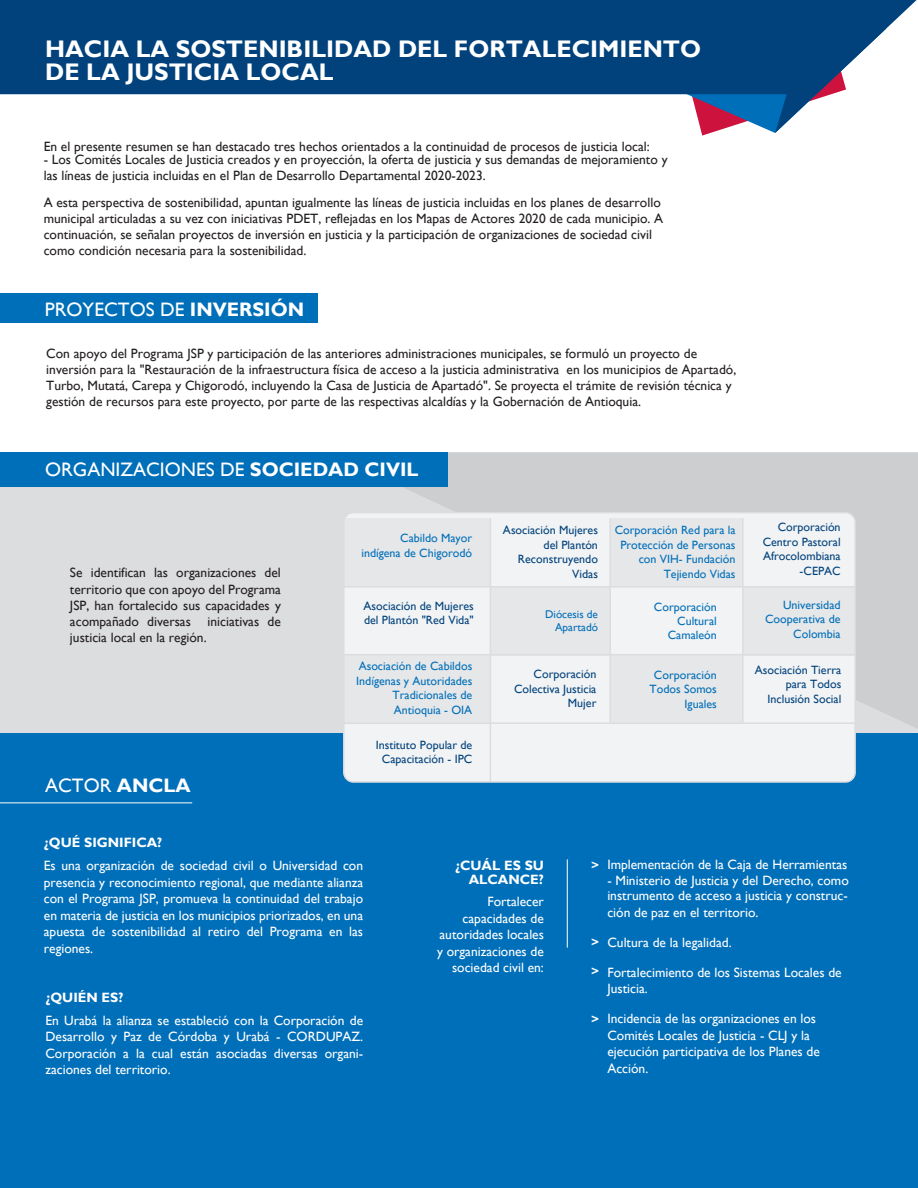
<style>
.page{position:relative;width:918px;height:1188px;background:#fff}
.page>*{position:absolute;margin:0;border:0;box-sizing:border-box;transform-origin:0 0}
.t1{font:700 24px/22.8px "Gill Sans";color:#fff}
.t2{font:19.5px "Gill Sans";color:#fff}
.t3{font:13.5px/16.2px "Gill Sans";color:#231f20}
.t4{font:13.5px/16.5px "Gill Sans";color:#fff}
.t5{font:700 13.5px/13.2px "Gill Sans";color:#fff;text-align:right}
.t6{font:12px/14.4px "Gill Sans";color:#006fb9;text-align:right}
.t7{font:12px/14.4px "Gill Sans";color:#01427c;text-align:right}
.t8{font:700 12px "Gill Sans";color:#fff}
.t9{font:11.25px/13.5px "Gill Sans";color:#006fb9;text-align:right}
.s1{font-weight:700}
</style>
<div class="page">
<svg style="left:537px;top:94px;width:295px;height:42px"></svg>
<div style="left:0;top:0;width:917px;height:94px;background:#01427c"></div>
<div style="left:0;top:452px;width:918px;height:455px;background:#dcdddf"></div>
<div style="left:0;top:734px;width:917px;height:454px;background:#006fb9"></div>
<div style="left:0;top:293px;width:318px;height:30px;background:#006fb9"></div>
<div style="left:404px;top:453px;width:514px;height:276px;background:#cdced0"></div>
<div style="left:0;top:452px;width:448px;height:35px;background:#006fb9"></div>
<hr style="left:0;top:802px;width:192px;height:1px;background:#fff">
<hr style="left:567px;top:859px;width:1px;height:89px;background:#fff">
<div style="left:344px;top:513px;width:511px;height:269px;background:#f2f3f4;border-radius:10px"></div>
<div style="left:344px;top:518px;width:146px;height:69px;background:#e6e7e9"></div>
<div style="left:344px;top:655px;width:146px;height:68px;background:#e6e7e9"></div>
<div style="left:610px;top:518px;width:133px;height:69px;background:#e6e7e9"></div>
<div style="left:490px;top:587px;width:121px;height:68px;background:#e6e7e9"></div>
<div style="left:743px;top:587px;width:112px;height:68px;background:#e6e7e9"></div>
<div style="left:610px;top:655px;width:133px;height:68px;background:#e6e7e9"></div>
<hr style="left:490px;top:518px;width:1px;height:264px;background:#dcdddf">
<hr style="left:344px;top:586px;width:511px;height:2px;background:#dcdddf">
<hr style="left:344px;top:654px;width:511px;height:1px;background:#dcdddf">
<hr style="left:344px;top:722px;width:511px;height:2px;background:#dcdddf">
<hr style="left:609px;top:518px;width:2px;height:204px;background:#dcdddf">
<hr style="left:742px;top:518px;width:2px;height:204px;background:#dcdddf">
<div style="left:343px;top:512px;width:513px;height:271px;border:2px solid #dcdddf;border-radius:10px"></div>
<h1 class="t1" style="left:45px;top:38px;width:658px">HACIA LA SOSTENIBILIDAD DEL FORTALECIMIENTO<br>DE LA JUSTICIA LOCAL</h1>
<p class="t3" style="left:44px;top:139px;width:608px">En el presente resumen se han destacado tres hechos orientados a la continuidad de procesos de justicia local:</p>
<p class="t3" style="left:44px;top:152px;width:625px">- Los Comités Locales de Justicia creados y en proyección, la oferta de justicia y sus demandas de mejoramiento y las líneas de justicia incluidas en el Plan de Desarrollo Departamental 2020-2023.</p>
<p class="t3" style="left:44px;top:194px;width:621px">A esta perspectiva de sostenibilidad, apuntan igualmente las líneas de justicia incluidas en los planes de desarrollo municipal articuladas a su vez con iniciativas PDET, reflejadas en los Mapas de Actores 2020 de cada municipio. A continuación, se señalan proyectos de inversión en justicia y la participación de organizaciones de sociedad civil como condición necesaria para la sostenibilidad.</p>
<h2 class="t2" style="left:45px;top:298px;width:261px">PROYECTOS DE <span class="s1">INVERSIÓN</span></h2>
<p class="t3" style="left:46px;top:345px;width:691px">Con apoyo del Programa JSP y participación de las anteriores administraciones municipales, se formuló un proyecto de inversión para la "Restauración de la infraestructura física de acceso a la justicia administrativa en los municipios de Apartadó, Turbo, Mutatá, Carepa y Chigorodó, incluyendo la Casa de Justicia de Apartadó". Se proyecta el trámite de revisión técnica y gestión de recursos para este proyecto, por parte de las respectivas alcaldías y la Gobernación de Antioquia.</p>
<h2 class="t2" style="left:45px;top:458px;width:375px">ORGANIZACIONES DE <span class="s1">SOCIEDAD CIVIL</span></h2>
<p class="t3" style="left:70px;top:565px;width:212px;text-align:justify">Se identifican las organizaciones del territorio que con apoyo del Programa JSP, han fortalecido sus capacidades y acompañado diversas iniciativas de justicia local en la región.</p>
<h2 class="t2" style="left:45px;top:774px;width:147px">ACTOR <span class="s1">ANCLA</span></h2>
<p class="t5" style="left:44px;top:836px;width:120px">¿QUÉ SIGNIFICA?</p>
<p class="t6" style="left:361px;top:531px;width:112px">Cabildo Mayor indígena de Chigorodó</p>
<p class="t7" style="left:364px;top:599px;width:112px;text-align:left">Asociación de Mujeres del Plantón "Red Vida"</p>
<p class="t6" style="left:356px;top:659px;width:118px">Asociación de Cabildos<br>Indígenas y Autoridades<br>Tradicionales de<br>Antioquia - OIA</p>
<p class="t7" style="left:376px;top:738px;width:98px;text-align:center">Instituto Popular de<br>Capacitación - IPC</p>
<p class="t7" style="left:503px;top:523px;width:96px">Asociación Mujeres del Plantón<br>Reconstruyendo<br>Vidas</p>
<p class="t9" style="left:545px;top:608px;width:54px">Diócesis de<br>Apartadó</p>
<p class="t7" style="left:514px;top:667px;width:84px">Corporación<br>Colectiva Justicia<br>Mujer</p>
<p class="t6" style="left:615px;top:523px;width:122px">Corporación Red para la<br>Protección de Personas con VIH- Fundación<br>Tejiendo Vidas</p>
<p class="t6" style="left:654px;top:600px;width:64px">Corporación<br>Cultural<br>Camaleón</p>
<p class="t6" style="left:650px;top:668px;width:69px">Corporación<br>Todos Somos<br>Iguales</p>
<p class="t7" style="left:763px;top:520px;width:79px">Corporación<br>Centro Pastoral<br>Afrocolombiana -CEPAC</p>
<p class="t6" style="left:765px;top:598px;width:77px">Universidad<br>Cooperativa de<br>Colombia</p>
<p class="t7" style="left:755px;top:663px;width:88px">Asociación Tierra para Todos<br>Inclusión Social</p>
<p class="t4" style="left:44px;top:858px;width:321px;text-align:justify">Es una organización de sociedad civil o Universidad con presencia y reconocimiento regional, que mediante alianza con el Programa JSP, promueva la continuidad del trabajo en materia de justicia en los municipios priorizados, en una apuesta de sostenibilidad al retiro del Programa en las regiones.</p>
<p class="t5" style="left:45px;top:991px;width:79px">¿QUIÉN ES?</p>
<p class="t4" style="left:45px;top:1012px;width:319px;text-align:justify">En Urabá la alianza se estableció con la Corporación de Desarrollo y Paz de Córdoba y Urabá - CORDUPAZ.<br>Corporación a la cual están asociadas diversas organi&shy;zaciones del territorio.</p>
<p class="t5" style="left:455px;top:860px;width:90px">¿CUÁL ES SU<br>ALCANCE?</p>
<p class="t4" style="left:437px;top:894px;width:108px;text-align:right">Fortalecer capacidades de autoridades locales y organizaciones de sociedad civil en:</p>
<p class="t4" style="left:607px;top:856px;width:241px">Implementación de la Caja de Herramientas</p>
<p class="t4" style="left:607px;top:873px;width:243px;line-height:15px">- Ministerio de Justicia y del Derecho, como instrumento de acceso a justicia y construc-</p>
<p class="t4" style="left:607px;top:904px;width:153px">ción de paz en el territorio.</p>
<p class="t4" style="left:607px;top:934px;width:126px">Cultura de la legalidad.</p>
<p class="t4" style="left:607px;top:964px;width:236px">Fortalecimiento de los Sistemas Locales de<br>Justicia.</p>
<p class="t4" style="left:607px;top:1011px;width:214px">Incidencia de las organizaciones en los<br>Comités Locales de Justicia - CLJ y la ejecución participativa de los Planes de<br>Acción.</p>
<p class="t8" style="left:591px;top:855px;width:10px">&gt;</p>
<p class="t8" style="left:591px;top:933px;width:10px">&gt;</p>
<p class="t8" style="left:591px;top:962px;width:10px">&gt;</p>
<p class="t8" style="left:591px;top:1009px;width:10px">&gt;</p>
</div>
